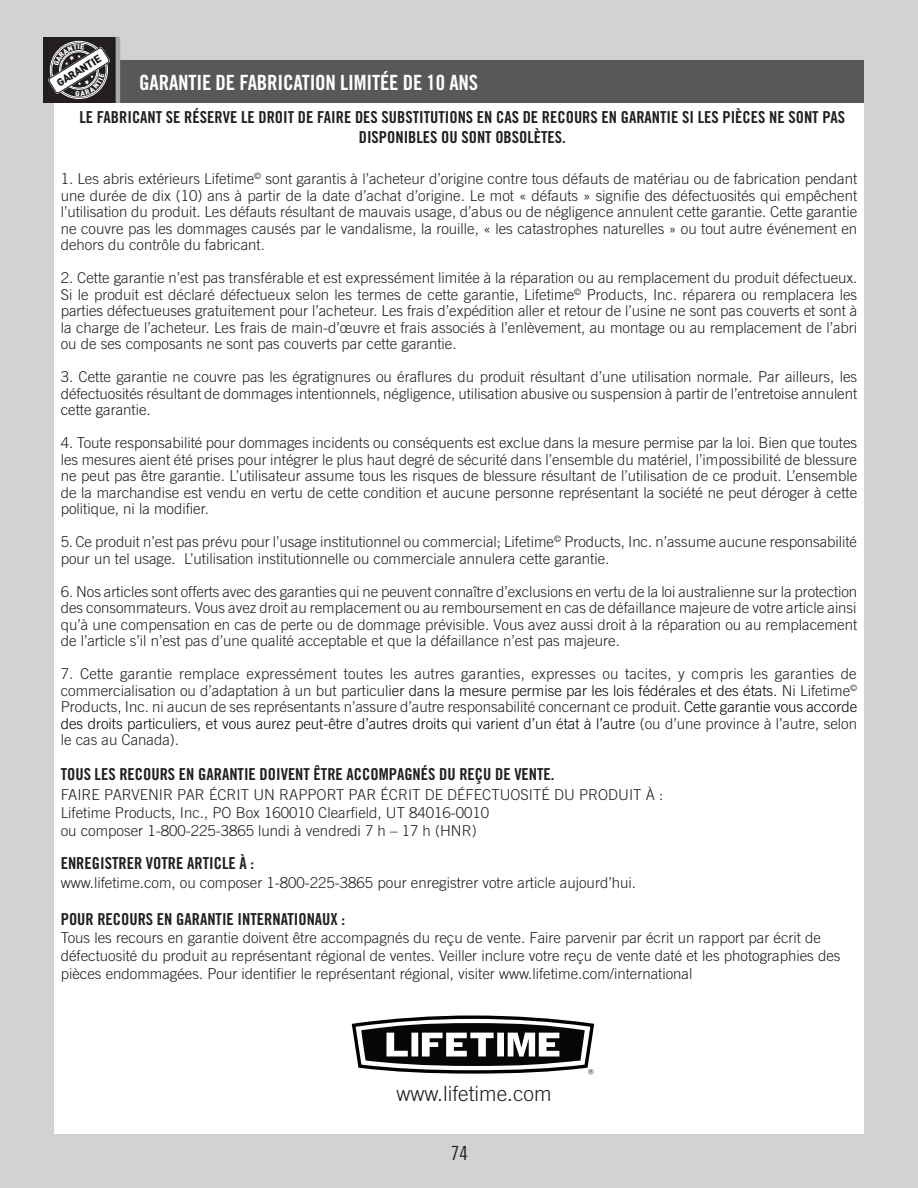
<style>
.page{position:relative;width:918px;height:1188px;background:#d1d2d4}
.page>*{position:absolute;margin:0;border:0;box-sizing:border-box;transform-origin:0 0}
.t1{font:21px "Trade Gothic LT Std Bd Cn 20";letter-spacing:-.01em;color:#fff}
.t2{font:300 21px "Trade Gothic LT Std";color:#231f20}
.t3{font:19.5px "Trade Gothic LT Std Cn 18";color:#231f20}
.t4{font:16.5px/19.8px "Trade Gothic LT Std Bd Cn 20";color:#231f20;text-align:center}
.t5{font:300 15px/16.5px "Trade Gothic LT Std";color:#231f20;text-align:justify}
.t6{font:900 10.8px "DIN";color:#201d1e}
.t7{font:900 7.35px "DIN";color:#fff}
.s1{color:#040503}
</style>
<div class="page">
<div style="left:54px;top:69px;width:810px;height:1065px;background:#fff"></div>
<svg style="left:352px;top:1016px;width:242px;height:58px"></svg>
<div style="left:120px;top:60px;width:744px;height:43px;background:#57585a"></div>
<div style="left:43px;top:37px;width:73px;height:66px;background:#231f20"></div>
<hr style="left:116px;top:37px;width:4px;height:66px;background:#a8a9ad">
<svg style="left:48px;top:44px;width:62px;height:52px"></svg>
<p class="t7" style="left:78px;top:42px;width:4px">I</p>
<p class="t6" style="left:54px;top:78px;width:52px;rotate:-32deg">GARANTIE</p>
<h1 class="t1" style="left:139px;top:75px;width:340px">GARANTIE DE FABRICATION LIMITÉE DE 10 ANS</h1>
<p class="t4" style="left:80px;top:109px;width:767px">LE FABRICANT SE RÉSERVE LE DROIT DE FAIRE DES SUBSTITUTIONS EN CAS DE RECOURS EN GARANTIE SI LES PIÈCES NE SONT PAS<br>DISPONIBLES OU SONT OBSOLÈTES.</p>
<p class="t5" style="left:61px;top:172px;width:798px">1. Les abris extérieurs Lifetime<sup>©</sup> sont garantis à l’acheteur d’origine contre tous défauts de matériau ou de fabrication pendant une durée de dix (10) ans à partir de la date d’achat d’origine. Le mot « défauts » signifie des défectuosités qui empêchent l’utilisation du produit. Les défauts résultant de mauvais usage, d’abus ou de négligence annulent cette garantie. Cette garantie ne couvre pas les dommages causés par le vandalisme, la rouille, « les catastrophes naturelles » ou tout autre événement en dehors du contrôle du fabricant.</p>
<p class="t5" style="left:61px;top:271px;width:798px">2. Cette garantie n’est pas transférable et est expressément limitée à la réparation ou au remplacement du produit défectueux.<br>Si le produit est déclaré défectueux selon les termes de cette garantie, Lifetime<sup>©</sup> Products, Inc. réparera ou remplacera les parties défectueuses gratuitement pour l’acheteur. Les frais d’expédition aller et retour de l’usine ne sont pas couverts et sont à la charge de l’acheteur. Les frais de main-d’œuvre et frais associés à l’enlèvement, au montage ou au remplacement de l’abri ou de ses composants ne sont pas couverts par cette garantie.</p>
<p class="t5" style="left:61px;top:370px;width:798px">3. Cette garantie ne couvre pas les égratignures ou éraflures du produit résultant d’une utilisation normale. Par ailleurs, les défectuosités résultant de dommages intentionnels, négligence, utilisation abusive ou suspension à partir de l’entretoise annulent cette garantie.</p>
<p class="t5" style="left:61px;top:436px;width:798px">4. Toute responsabilité pour dommages incidents ou conséquents est exclue dans la mesure permise par la loi. Bien que toutes les mesures aient été prises pour intégrer le plus haut degré de sécurité dans l’ensemble du matériel, l’impossibilité de blessure ne peut pas être garantie. L’utilisateur assume tous les risques de blessure résultant de l’utilisation de ce produit. L’ensemble de la marchandise est vendu en vertu de cette condition et aucune personne représentant la société ne peut déroger à cette politique, ni la modifier.</p>
<p class="t5" style="left:61px;top:535px;width:798px">5. Ce produit n’est pas prévu pour l’usage institutionnel ou commercial; Lifetime<sup>©</sup> Products, Inc. n’assume aucune responsabilité pour un tel usage. L’utilisation institutionnelle ou commerciale annulera cette garantie.</p>
<p class="t5" style="left:61px;top:585px;width:798px">6. Nos articles sont offerts avec des garanties qui ne peuvent connaître d’exclusions en vertu de la loi australienne sur la protection des consommateurs. Vous avez droit au remplacement ou au remboursement en cas de défaillance majeure de votre article ainsi qu’à une compensation en cas de perte ou de dommage prévisible. Vous avez aussi droit à la réparation ou au remplacement de l’article s’il n’est pas d’une qualité acceptable et que la défaillance n’est pas majeure.</p>
<p class="t5" style="left:61px;top:667px;width:798px">7. Cette garantie remplace expressément toutes les autres garanties, expresses ou tacites, y compris les garanties de commercialisation ou d’adaptation à un but particuli<span class="s1">er dans la mesure permise par les lois fédérales et des états.</span> Ni Lifetime<sup>© </sup>Products, Inc. ni aucun de ses représentants n’assure d’autre responsabilité concernant ce produit. <span class="s1">Cette garantie vous accorde des droits particuliers, et vous aurez peut-être d’autres droits qui varient d’un état à l’autre</span> (ou d’une province à l’autre, selon le cas au Canada).</p>
<p class="t4" style="left:61px;top:767px;width:495px">TOUS LES RECOURS EN GARANTIE DOIVENT ÊTRE ACCOMPAGNÉS DU REÇU DE VENTE.</p>
<p class="t5" style="left:61px;top:788px;width:604px;line-height:18px;text-align:left">FAIRE PARVENIR PAR ÉCRIT UN RAPPORT PAR ÉCRIT DE DÉFECTUOSITÉ DU PRODUIT À :<br>Lifetime Products, Inc., PO Box 160010 Clearfield, UT 84016-0010<br>ou composer 1-800-225-3865 lundi à vendredi 7 h – 17 h (HNR)</p>
<p class="t4" style="left:61px;top:856px;width:195px">ENREGISTRER VOTRE ARTICLE À :</p>
<p class="t5" style="left:61px;top:876px;width:577px">www.lifetime.com, ou composer 1-800-225-3865 pour enregistrer votre article aujourd’hui.</p>
<p class="t4" style="left:61px;top:911px;width:286px">POUR RECOURS EN GARANTIE INTERNATIONAUX :</p>
<p class="t5" style="left:61px;top:931px;width:781px;line-height:18px;text-align:left">Tous les recours en garantie doivent être accompagnés du reçu de vente. Faire parvenir par écrit un rapport par écrit de défectuosité du produit au représentant régional de ventes. Veiller inclure votre reçu de vente daté et les photographies des pièces endommagées. Pour identifier le représentant régional, visiter www.lifetime.com/international</p>
<h1 class="t2" style="left:396px;top:1086px;width:157px">www.lifetime.com</h1>
<h2 class="t3" style="left:451px;top:1146px;width:19px">74</h2>
</div>
